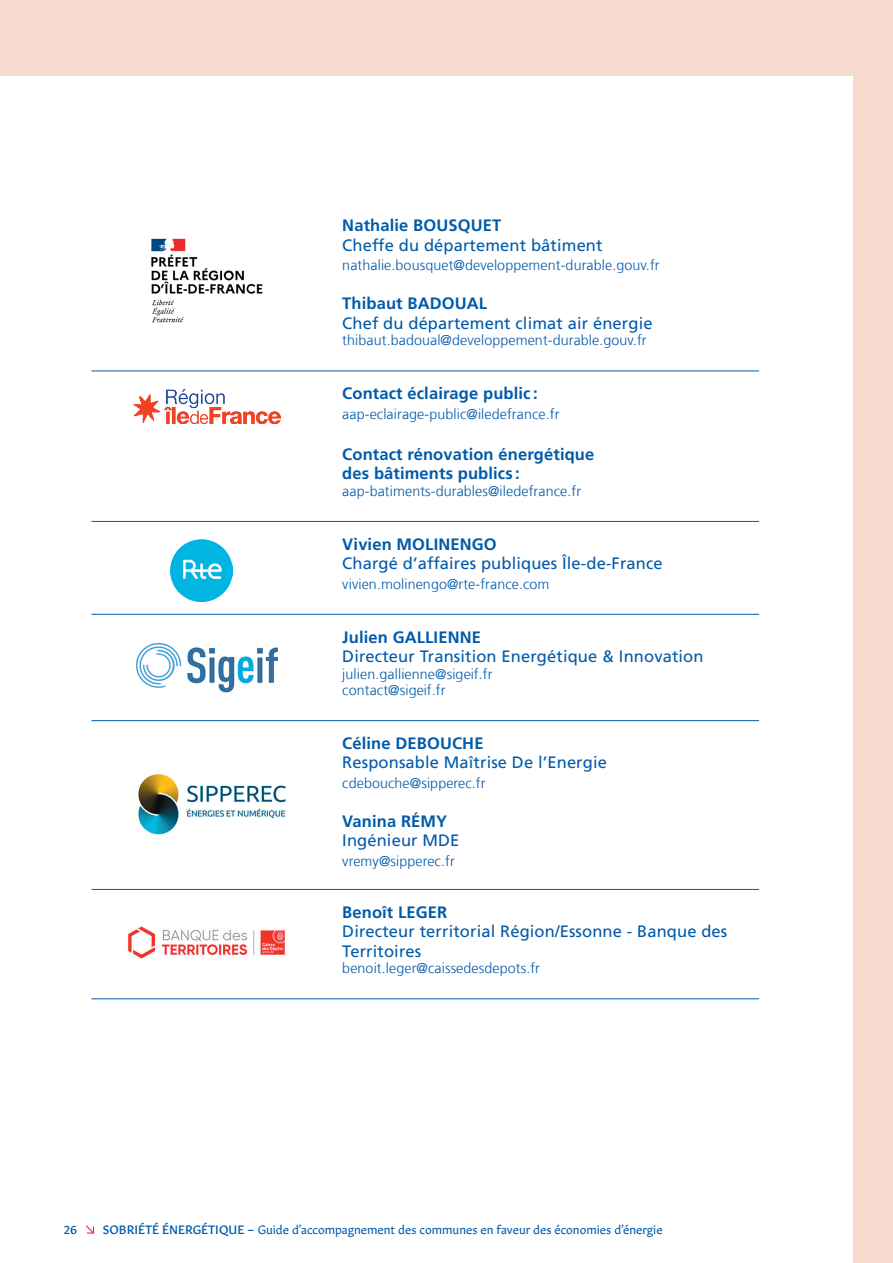
<style>
.page{position:relative;width:893px;height:1263px;background:#f7dace}
.page>*{position:absolute;margin:0;border:0;box-sizing:border-box;transform-origin:0 0}
.t1{font:16.5px/19.5px "Frutiger LT Com";letter-spacing:.01em;color:#015aaa}
.t2{font:700 16.5px/19.5px "Frutiger LT Com";letter-spacing:.01em;color:#015aaa}
.t3{font:300 14.25px/16.5px "Frutiger LT Com";letter-spacing:.01em;color:#015aaa}
.t4{font:12px "Gitan Latn";color:#015aaa}
.t5{font:12px "Gitan Latn Me";color:#015aaa}
.s1{font-family:"Gitan Latn Me"}
</style>
<div class="page">
<div style="left:0;top:77px;width:853px;height:1186px;background:#fff"></div>
<svg style="left:86px;top:1225px;width:9px;height:9px"></svg>
<hr style="left:91px;top:371px;width:668px;height:1px;background:#015aaa">
<hr style="left:91px;top:521px;width:668px;height:1px;background:#015aaa">
<hr style="left:91px;top:614px;width:668px;height:1px;background:#015aaa">
<hr style="left:91px;top:720px;width:668px;height:1px;background:#015aaa">
<hr style="left:91px;top:889px;width:668px;height:1px;background:#015aaa">
<hr style="left:91px;top:998px;width:668px;height:1px;background:#015aaa">
<img style="left:151px;top:238px;width:112px;height:85px">
<img style="left:133px;top:389px;width:148px;height:34px">
<img style="left:170px;top:539px;width:62px;height:62px">
<img style="left:136px;top:643px;width:142px;height:50px">
<img style="left:138px;top:774px;width:148px;height:61px">
<img style="left:128px;top:926px;width:157px;height:33px">
<p class="t2" style="left:342px;top:216px;width:160px">Nathalie BOUSQUET</p>
<p class="t1" style="left:342px;top:235px;width:262px">Cheffe du département bâtiment</p>
<p class="t3" style="left:342px;top:257px;width:319px">nathalie.bousquet@developpement-durable.gouv.fr</p>
<p class="t2" style="left:342px;top:294px;width:146px">Thibaut BADOUAL</p>
<p class="t1" style="left:342px;top:313px;width:312px">Chef du département climat air énergie</p>
<p class="t3" style="left:342px;top:332px;width:306px">thibaut.badoual@developpement-durable.gouv.fr</p>
<p class="t2" style="left:342px;top:384px;width:197px">Contact éclairage public :</p>
<p class="t3" style="left:342px;top:406px;width:219px">aap-eclairage-public@iledefrance.fr</p>
<p class="t2" style="left:342px;top:444px;width:254px">Contact rénovation énergétique des bâtiments publics :</p>
<p class="t3" style="left:342px;top:483px;width:240px">aap-batiments-durables@iledefrance.fr</p>
<p class="t2" style="left:342px;top:534px;width:156px">Vivien MOLINENGO</p>
<p class="t1" style="left:342px;top:554px;width:322px">Chargé d’affaires publiques Île-de-France</p>
<p class="t3" style="left:342px;top:576px;width:209px">vivien.molinengo@rte-france.com</p>
<p class="t2" style="left:342px;top:627px;width:140px">Julien GALLIENNE</p>
<p class="t1" style="left:342px;top:647px;width:363px">Directeur Transition Energétique &amp; Innovation</p>
<p class="t3" style="left:342px;top:665px;width:152px">julien.gallienne@sigeif.fr contact@sigeif.fr</p>
<p class="t2" style="left:342px;top:733px;width:143px">Céline DEBOUCHE</p>
<p class="t1" style="left:342px;top:753px;width:266px">Responsable Maîtrise De l’Energie</p>
<p class="t3" style="left:342px;top:775px;width:145px">cdebouche@sipperec.fr</p>
<p class="t2" style="left:342px;top:811px;width:106px">Vanina RÉMY</p>
<p class="t1" style="left:342px;top:831px;width:119px">Ingénieur MDE</p>
<p class="t3" style="left:342px;top:853px;width:114px">vremy@sipperec.fr</p>
<p class="t2" style="left:342px;top:902px;width:107px">Benoît LEGER</p>
<p class="t1" style="left:342px;top:922px;width:387px">Directeur territorial Région/Essonne - Banque des<br>Territoires</p>
<p class="t3" style="left:342px;top:960px;width:199px">benoit.leger@caissedesdepots.fr</p>
<p class="t5" style="left:64px;top:1219px;width:15px">26</p>
<p class="t4" style="left:103px;top:1219px;width:561px"><span class="s1">SOBRIÉTÉ ÉNERGÉTIQUE –</span> Guide d’accompagnement des communes en faveur des économies d’énergie</p>
</div>
